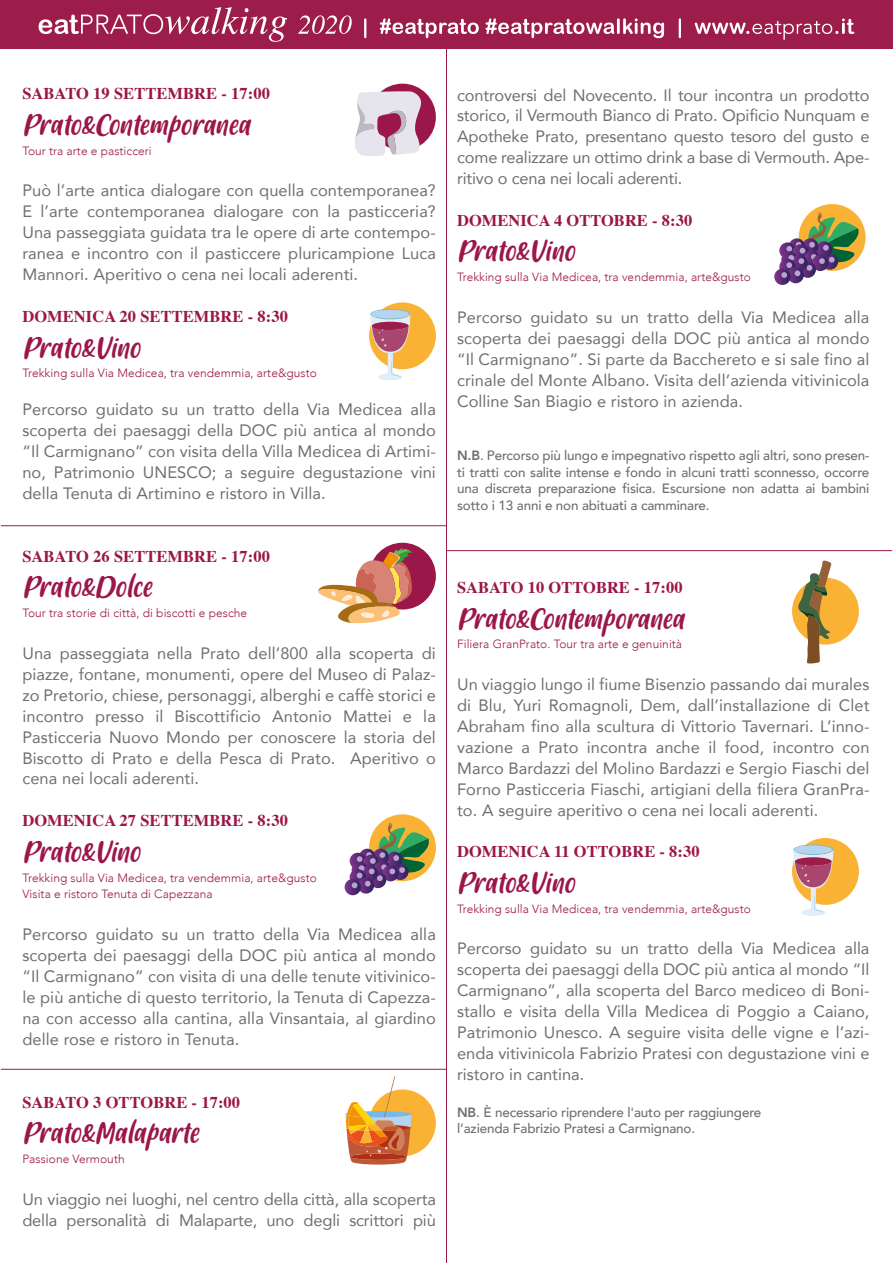
<style>
.page{position:relative;width:893px;height:1263px;background:#fff}
.page>*{position:absolute;margin:0;border:0;box-sizing:border-box;transform-origin:0 0}
.t1{font:italic 29.85px "Friendly Schoolmates";color:#9b1749}
.t2{font:16.5px/21px "Avenir";letter-spacing:.005em;color:#706f6f;text-align:justify}
.t3{font:700 16.5px "Times";letter-spacing:.005em;color:#9b1749}
.t4{font:16.35px/20.9px "Avenir";letter-spacing:.005em;color:#706f6f;text-align:justify}
.t5{font:700 16.35px "Times";letter-spacing:.005em;color:#9b1749}
.t6{font:500 13.5px/16.4px "Avenir";letter-spacing:-.01em;color:#706f6f;text-align:justify}
.t7{font:300 12px/16.5px "Avenir";letter-spacing:.005em;color:#9b1749}
.s1{font-weight:800}
</style>
<div class="page">
<hr style="left:1px;top:525px;width:445px;height:1px;background:#981b49">
<hr style="left:1px;top:1069px;width:445px;height:1px;background:#981b49">
<hr style="left:446px;top:550px;width:446px;height:1px;background:#981b49">
<hr style="left:446px;top:49px;width:1px;height:1214px;background:#981b49">
<div style="left:369px;top:84px;width:67px;height:66px;background:#9b1749;border-radius:50%"></div>
<svg style="left:355px;top:91px;width:69px;height:65px"></svg>
<div style="left:369px;top:302px;width:67px;height:67px;background:#f9b234;border-radius:50%"></div>
<svg style="left:370px;top:309px;width:41px;height:71px"></svg>
<div style="left:792px;top:838px;width:67px;height:67px;background:#f9b234;border-radius:50%"></div>
<svg style="left:793px;top:844px;width:41px;height:72px"></svg>
<div style="left:369px;top:543px;width:67px;height:66px;background:#9b1749;border-radius:50%"></div>
<svg style="left:318px;top:548px;width:95px;height:76px"></svg>
<div style="left:369px;top:1089px;width:67px;height:67px;background:#f9b234;border-radius:50%"></div>
<svg style="left:345px;top:1076px;width:66px;height:88px"></svg>
<div style="left:369px;top:814px;width:67px;height:67px;background:#f9b234;border-radius:50%"></div>
<svg style="left:350px;top:853px;width:16px;height:16px"></svg>
<svg style="left:350px;top:869px;width:16px;height:16px"></svg>
<svg style="left:358px;top:877px;width:16px;height:17px"></svg>
<svg style="left:345px;top:879px;width:16px;height:16px"></svg>
<svg style="left:352px;top:821px;width:79px;height:67px"></svg>
<div style="left:799px;top:204px;width:66px;height:67px;background:#f9b234;border-radius:50%"></div>
<svg style="left:779px;top:242px;width:17px;height:17px"></svg>
<svg style="left:779px;top:259px;width:17px;height:16px"></svg>
<svg style="left:787px;top:267px;width:17px;height:16px"></svg>
<svg style="left:774px;top:269px;width:17px;height:16px"></svg>
<svg style="left:781px;top:211px;width:80px;height:67px"></svg>
<div style="left:792px;top:578px;width:67px;height:67px;background:#f9b234;border-radius:50%"></div>
<svg style="left:797px;top:560px;width:35px;height:104px"></svg>
<div style="left:0;top:0;width:893px;height:49px;background:#9c1c4a"></div>
<svg style="left:39px;top:7px;width:248px;height:35px"></svg>
<svg style="left:298px;top:15px;width:54px;height:19px"></svg>
<svg style="left:364px;top:18px;width:2px;height:20px"></svg>
<svg style="left:380px;top:18px;width:99px;height:20px"></svg>
<svg style="left:486px;top:18px;width:178px;height:20px"></svg>
<svg style="left:679px;top:18px;width:2px;height:20px"></svg>
<svg style="left:695px;top:19px;width:159px;height:21px"></svg>
<p class="t3" style="left:22px;top:78px;width:249px">SABATO 19 SETTEMBRE - 17:00</p>
<h1 class="t1" style="left:22px;top:108px;width:229px">Prato&amp;Contemporanea</h1>
<p class="t7" style="left:22px;top:142px;width:131px">Tour tra arte e pasticceri</p>
<p class="t2" style="left:22px;top:180px;width:415px">Può l’arte antica dialogare con quella contemporanea?<br>E l’arte contemporanea dialogare con la pasticceria?<br>Una passeggiata guidata tra le opere di arte contempo&shy;ranea e incontro con il pasticcere pluricampione Luca Mannori. Aperitivo o cena nei locali aderenti.</p>
<p class="t3" style="left:22px;top:301px;width:267px">DOMENICA 20 SETTEMBRE - 8:30</p>
<h1 class="t1" style="left:22px;top:331px;width:119px">Prato&amp;Vino</h1>
<p class="t7" style="left:22px;top:365px;width:296px">Trekking sulla Via Medicea, tra vendemmia, arte&amp;gusto</p>
<p class="t2" style="left:22px;top:398px;width:415px">Percorso guidato su un tratto della Via Medicea alla scoperta dei paesaggi della DOC più antica al mondo “Il Carmignano” con visita della Villa Medicea di Artimi&shy;no, Patrimonio UNESCO; a seguire degustazione vini della Tenuta di Artimino e ristoro in Villa.</p>
<p class="t3" style="left:22px;top:540px;width:249px">SABATO 26 SETTEMBRE - 17:00</p>
<h1 class="t1" style="left:22px;top:570px;width:131px">Prato&amp;Dolce</h1>
<p class="t7" style="left:22px;top:604px;width:226px">Tour tra storie di città, di biscotti e pesche</p>
<p class="t2" style="left:22px;top:642px;width:415px">Una passeggiata nella Prato dell’800 alla scoperta di piazze, fontane, monumenti, opere del Museo di Palaz&shy;zo Pretorio, chiese, personaggi, alberghi e caffè storici e incontro presso il Biscottificio Antonio Mattei e la Pasticceria Nuovo Mondo per conoscere la storia del Biscotto di Prato e della Pesca di Prato. Aperitivo o cena nei locali aderenti.</p>
<p class="t3" style="left:22px;top:805px;width:267px">DOMENICA 27 SETTEMBRE - 8:30</p>
<h1 class="t1" style="left:22px;top:835px;width:119px">Prato&amp;Vino</h1>
<p class="t7" style="left:22px;top:869px;width:296px">Trekking sulla Via Medicea, tra vendemmia, arte&amp;gusto<br>Visita e ristoro Tenuta di Capezzana</p>
<p class="t2" style="left:22px;top:923px;width:415px">Percorso guidato su un tratto della Via Medicea alla scoperta dei paesaggi della DOC più antica al mondo “Il Carmignano” con visita di una delle tenute vitivinico&shy;le più antiche di questo territorio, la Tenuta di Capezza&shy;na con accesso alla cantina, alla Vinsantaia, al giardino delle rose e ristoro in Tenuta.</p>
<p class="t3" style="left:22px;top:1086px;width:219px">SABATO 3 OTTOBRE - 17:00</p>
<h1 class="t1" style="left:22px;top:1116px;width:178px">Prato&amp;Malaparte</h1>
<p class="t7" style="left:22px;top:1150px;width:104px">Passione Vermouth</p>
<p class="t2" style="left:22px;top:1188px;width:415px">Un viaggio nei luoghi, nel centro della città, alla scoperta della personalità di Malaparte, uno degli scrittori più</p>
<p class="t2" style="left:457px;top:84px;width:414px">controversi del Novecento. Il tour incontra un prodotto storico, il Vermouth Bianco di Prato. Opificio Nunquam e Apotheke Prato, presentano questo tesoro del gusto e come realizzare un ottimo drink a base di Vermouth. Ape&shy;ritivo o cena nei locali aderenti.</p>
<p class="t5" style="left:457px;top:205px;width:237px">DOMENICA 4 OTTOBRE - 8:30</p>
<h1 class="t1" style="left:457px;top:235px;width:119px">Prato&amp;Vino</h1>
<p class="t7" style="left:457px;top:269px;width:295px">Trekking sulla Via Medicea, tra vendemmia, arte&amp;gusto</p>
<p class="t4" style="left:457px;top:307px;width:414px">Percorso guidato su un tratto della Via Medicea alla scoperta dei paesaggi della DOC più antica al mondo “Il Carmignano”. Si parte da Bacchereto e si sale fino al crinale del Monte Albano. Visita dell’azienda vitivinicola Colline San Biagio e ristoro in azienda.</p>
<p class="t6" style="left:457px;top:447px;width:414px"><span class="s1">N.B</span>. Percorso più lungo e impegnativo rispetto agli altri, sono presen&shy;ti tratti con salite intense e fondo in alcuni tratti sconnesso, occorre una discreta preparazione fisica. Escursione non adatta ai bambini sotto i 13 anni e non abituati a camminare.</p>
<p class="t5" style="left:457px;top:572px;width:227px">SABATO 10 OTTOBRE - 17:00</p>
<h1 class="t1" style="left:457px;top:602px;width:228px">Prato&amp;Contemporanea</h1>
<p class="t7" style="left:457px;top:636px;width:227px">Filiera GranPrato. Tour tra arte e genuinità</p>
<p class="t4" style="left:457px;top:674px;width:414px">Un viaggio lungo il fiume Bisenzio passando dai murales di Blu, Yuri Romagnoli, Dem, dall’installazione di Clet Abraham fino alla scultura di Vittorio Tavernari. L’inno&shy;vazione a Prato incontra anche il food, incontro con Marco Bardazzi del Molino Bardazzi e Sergio Fiaschi del Forno Pasticceria Fiaschi, artigiani della filiera GranPra&shy;to. A seguire aperitivo o cena nei locali aderenti.</p>
<p class="t5" style="left:457px;top:836px;width:244px">DOMENICA 11 OTTOBRE - 8:30</p>
<h1 class="t1" style="left:457px;top:866px;width:119px">Prato&amp;Vino</h1>
<p class="t7" style="left:457px;top:900px;width:295px">Trekking sulla Via Medicea, tra vendemmia, arte&amp;gusto</p>
<p class="t4" style="left:457px;top:938px;width:414px">Percorso guidato su un tratto della Via Medicea alla scoperta dei paesaggi della DOC più antica al mondo “Il Carmignano”, alla scoperta del Barco mediceo di Boni&shy;stallo e visita della Villa Medicea di Poggio a Caiano, Patrimonio Unesco. A seguire visita delle vigne e l’azi&shy;enda vitivinicola Fabrizio Pratesi con degustazione vini e ristoro in cantina.</p>
<p class="t6" style="left:457px;top:1103px;width:306px"><span class="s1">NB</span>. È necessario riprendere l'auto per raggiungere l’azienda Fabrizio Pratesi a Carmignano.</p>
</div>
